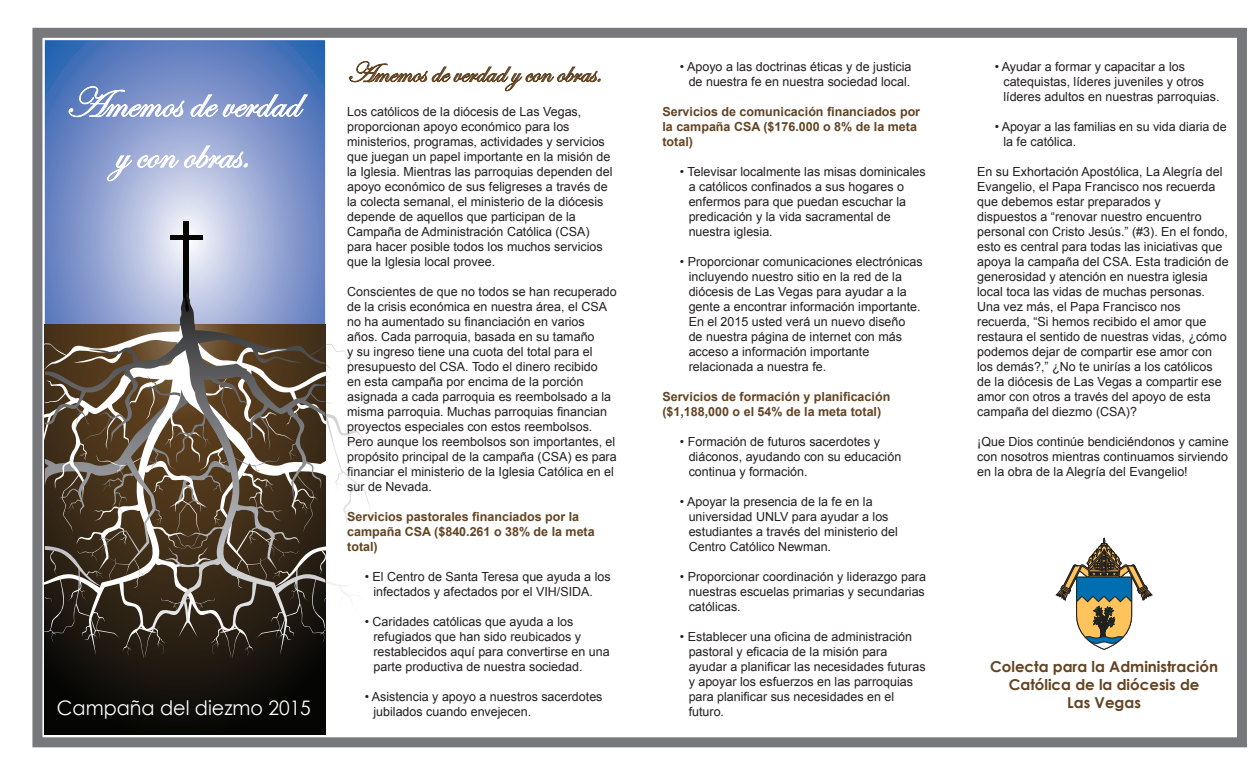
<style>
.page{position:relative;width:1260px;height:765px;background:#fff}
.page>*{position:absolute;margin:0;border:0;box-sizing:border-box;transform-origin:0 0}
.t1{font:42.5px/51px "Edwardian Script ITC";color:#fff;text-align:center}
.t2{font:28.75px "Edwardian Script ITC";color:#624422}
.t3{font:20px "Century Gothic";color:#fff;scale:.96 1}
.t4{font:700 15px/18px "Century Gothic";color:#624422;text-align:center}
.t5{font:12.5px/15px "Arial";color:#231f20}
.t6{font:700 12.5px/15px "Arial";color:#624422}
</style>
<div class="page">
<svg style="left:349px;top:61px;width:252px;height:30px"></svg>
<svg style="left:45px;top:40px;width:280px;height:252px;background:#879dce"></svg>
<svg style="left:45px;top:659px;width:280px;height:76px;background:#0d0c08"></svg>
<div style="left:184px;top:221px;width:5px;height:110px;background:#050504"></div>
<div style="left:170px;top:235px;width:32px;height:5px;background:#050504"></div>
<div style="left:32px;top:28px;width:1215px;height:719px;border:10px solid #76787b"></div>
<svg style="left:68px;top:86px;width:240px;height:38px;background:#8ca0d0"></svg>
<svg style="left:107px;top:145px;width:141px;height:39px;background:#b6c0e0"></svg>
<svg style="left:45px;top:292px;width:327px;height:367px"></svg>
<svg style="left:1055px;top:538px;width:98px;height:112px"></svg>
<p class="t1" style="left:65px;top:79px;width:235px">Amemos de verdad y con obras.</p>
<p class="t3" style="left:57px;top:696px;width:266px">Campaña del diezmo 2015</p>
<p class="t2" style="left:347px;top:57px;width:256px">Amemos de verdad y con obras.</p>
<p class="t5" style="left:347px;top:105px;width:267px">Los católicos de la diócesis de Las Vegas, proporcionan apoyo económico para los ministerios, programas, actividades y servicios que juegan un papel importante en la misión de la Iglesia. Mientras las parroquias dependen del apoyo económico de sus feligreses a través de la colecta semanal, el ministerio de la diócesis depende de aquellos que participan de la Campaña de Administración Católica (CSA) para hacer posible todos los muchos servicios que la Iglesia local provee.</p>
<p class="t5" style="left:347px;top:285px;width:271px">Conscientes de que no todos se han recuperado de la crisis económica en nuestra área, el CSA no ha aumentado su financiación en varios años. Cada parroquia, basada en su tamaño<br>y su ingreso tiene una cuota del total para el presupuesto del CSA. Todo el dinero recibido<br>en esta campaña por encima de la porción asignada a cada parroquia es reembolsado a la misma parroquia. Muchas parroquias financian proyectos especiales con estos reembolsos.<br>Pero aunque los reembolsos son importantes, el propósito principal de la campaña (CSA) es para financiar el ministerio de la Iglesia Católica en el sur de Nevada.</p>
<p class="t6" style="left:347px;top:510px;width:249px">Servicios pastorales financiados por la campaña CSA ($840.261 o 38% de la meta total)</p>
<p class="t5" style="left:373px;top:570px;width:239px;text-indent:-9px">• El Centro de Santa Teresa que ayuda a los infectados y afectados por el VIH/SIDA.</p>
<p class="t5" style="left:373px;top:615px;width:238px;text-indent:-9px">• Caridades católicas que ayuda a los refugiados que han sido reubicados y restablecidos aquí para convertirse en una parte productiva de nuestra sociedad.</p>
<p class="t5" style="left:373px;top:690px;width:231px;text-indent:-9px">• Asistencia y apoyo a nuestros sacerdotes jubilados cuando envejecen.</p>
<p class="t5" style="left:680px;top:60px;width:233px;text-align:right">• Apoyo a las doctrinas éticas y de justicia de nuestra fe en nuestra sociedad local.</p>
<p class="t6" style="left:662px;top:105px;width:259px">Servicios de comunicación financiados por la campaña CSA ($176.000 o 8% de la meta total)</p>
<p class="t5" style="left:689px;top:165px;width:239px;text-indent:-9px">• Televisar localmente las misas dominicales a católicos confinados a sus hogares o enfermos para que puedan escuchar la predicación y la vida sacramental de nuestra iglesia.</p>
<p class="t5" style="left:689px;top:255px;width:235px;text-indent:-9px">• Proporcionar comunicaciones electrónicas incluyendo nuestro sitio en la red de la diócesis de Las Vegas para ayudar a la gente a encontrar información importante.<br>En el 2015 usted verá un nuevo diseño<br>de nuestra página de internet con más acceso a información importante relacionada a nuestra fe.</p>
<p class="t6" style="left:662px;top:390px;width:229px">Servicios de formación y planificación ($1,188,000 o el 54% de la meta total)</p>
<p class="t5" style="left:689px;top:435px;width:214px;text-indent:-9px">• Formación de futuros sacerdotes y diáconos, ayudando con su educación continua y formación.</p>
<p class="t5" style="left:689px;top:495px;width:211px;text-indent:-9px">• Apoyar la presencia de la fe en la universidad UNLV para ayudar a los estudiantes a través del ministerio del Centro Católico Newman.</p>
<p class="t5" style="left:689px;top:570px;width:239px;text-align:justify;text-indent:-9px">• Proporcionar coordinación y liderazgo para nuestras escuelas primarias y secundarias católicas.</p>
<p class="t5" style="left:689px;top:630px;width:238px;text-indent:-9px">• Establecer una oficina de administración pastoral y eficacia de la misión para ayudar a planificar las necesidades futuras y apoyar los esfuerzos en las parroquias para planificar sus necesidades en el futuro.</p>
<p class="t5" style="left:1003px;top:60px;width:218px;text-indent:-9px">• Ayudar a formar y capacitar a los catequistas, líderes juveniles y otros líderes adultos en nuestras parroquias.</p>
<p class="t5" style="left:1003px;top:120px;width:225px;text-indent:-9px">• Apoyar a las familias en su vida diaria de la fe católica.</p>
<p class="t5" style="left:977px;top:165px;width:253px">En su Exhortación Apostólica, La Alegría del Evangelio, el Papa Francisco nos recuerda que debemos estar preparados y<br>dispuestos a “renovar nuestro encuentro personal con Cristo Jesús.” (#3). En el fondo, esto es central para todas las iniciativas que apoya la campaña del CSA. Esta tradición de generosidad y atención en nuestra iglesia local toca las vidas de muchas personas.<br>Una vez más, el Papa Francisco nos recuerda, “Si hemos recibido el amor que restaura el sentido de nuestras vidas, ¿cómo podemos dejar de compartir ese amor con los demás?,” ¿No te unirías a los católicos de la diócesis de Las Vegas a compartir ese amor con otros a través del apoyo de esta campaña del diezmo (CSA)?</p>
<p class="t5" style="left:977px;top:435px;width:253px;text-align:justify">¡Que Dios continúe bendiciéndonos y camine con nosotros mientras continuamos sirviendo en la obra de la Alegría del Evangelio!</p>
<p class="t4" style="left:990px;top:657px;width:229px">Colecta para la Administración<br>Católica de la diócesis de<br>Las Vegas</p>
</div>
